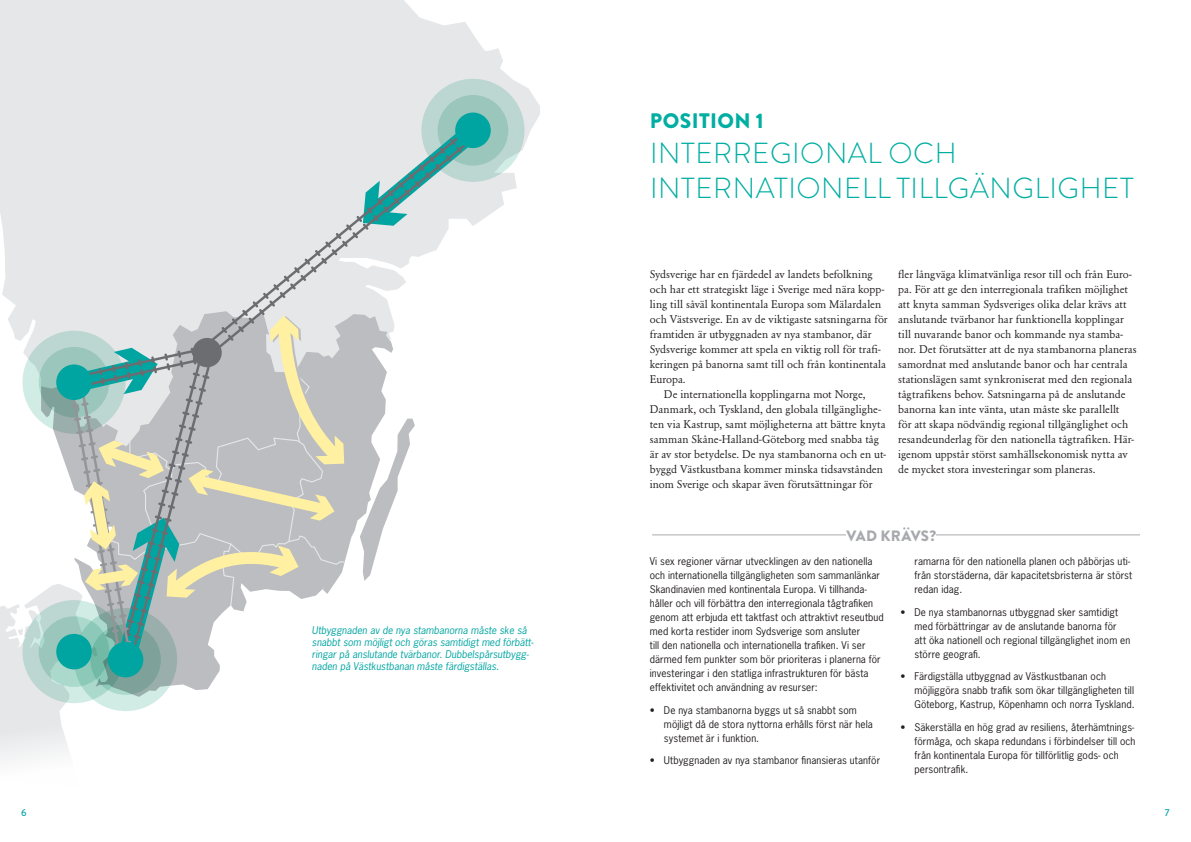
<style>
.page{position:relative;width:1191px;height:842px;background:#fff}
.page>*{position:absolute;margin:0;border:0;box-sizing:border-box;transform-origin:0 0}
.t1{font:300 29px/34.8px "Brandon Grotesque";letter-spacing:.02em;color:#00aea2}
.t2{font:900 21px "Brandon Grotesque";letter-spacing:.02em;color:#00aea2}
.t3{font:900 15px "Brandon Grotesque";letter-spacing:.02em;color:#a8a9ad}
.BRÖD{font:11px/15px "Garamond Berth BQ";color:#231f20}
.BRÖD-2{font:10px/14px "News Gothic LT";letter-spacing:.01em;color:#231f20}
.t4{font:italic 10px/12px "News Gothic LT";color:#00a5a2}
.t5{font:500 10px "Brandon Grotesque";color:#00a5a2}
</style>
<div class="page">
<hr style="left:652px;top:534px;width:488px;height:1px;background:#a8a9ad">
<div style="left:846px;top:530px;width:90px;height:11px;background:#fff"></div>
<svg style="left:0;top:0;width:540px;height:213px;background:#e9e9eb"></svg>
<svg style="left:421px;top:79px;width:103px;height:103px;background:#bdd7d2"></svg>
<div style="left:438px;top:95px;width:70px;height:71px;background:#9ac6bb;border-radius:50%"></div>
<svg style="left:0;top:111px;width:492px;height:650px"></svg>
<p class="t2" style="left:650px;top:106px;width:115px">POSITION 1</p>
<p class="t1" style="left:650px;top:136px;width:485px">INTERREGIONAL OCH<br>INTERNATIONELL TILLGÄNGLIGHET</p>
<p class="BRÖD" style="left:650px;top:266px;width:239px">Sydsverige har en fjärdedel av landets befolkning och har ett strategiskt läge i Sverige med nära kopp&shy;ling till såväl kontinentala Europa som Mälardalen och Västsverige. En av de viktigaste satsningarna för framtiden är utbyggnaden av nya stambanor, där Sydsverige kommer att spela en viktig roll för trafi&shy;keringen på banorna samt till och från kontinentala Europa.</p>
<p class="BRÖD" style="left:650px;top:386px;width:238px;text-indent:14px">De internationella kopplingarna mot Norge, Danmark, och Tyskland, den globala tillgänglighe&shy;ten via Kastrup, samt möjligheterna att bättre knyta samman Skåne-Halland-Göteborg med snabba tåg är av stor betydelse. De nya stambanorna och en ut&shy;byggd Västkustbana kommer minska tidsavstånden inom Sverige och skapar även förutsättningar för</p>
<p class="BRÖD" style="left:898px;top:266px;width:240px">fler långväga klimatvänliga resor till och från Euro&shy;pa. För att ge den interregionala trafiken möjlighet att knyta samman Sydsveriges olika delar krävs att anslutande tvärbanor har funktionella kopplingar till nuvarande banor och kommande nya stamba&shy;nor. Det förutsätter att de nya stambanorna planeras samordnat med anslutande banor och har centrala stationslägen samt synkroniserat med den regionala tågtrafikens behov. Satsningarna på de anslutande banorna kan inte vänta, utan måste ske parallellt<br>för att skapa nödvändig regional tillgänglighet och resandeunderlag för den nationella tågtrafiken. Här&shy;igenom uppstår störst samhällsekonomisk nytta av de mycket stora investeringar som planeras.</p>
<p class="t4" style="left:312px;top:624px;width:223px">Utbyggnaden av de nya stambanorna måste ske så snabbt som möjligt och göras samtidigt med förbätt&shy;ringar på anslutande tvärbanor. Dubbelspårsutbygg&shy;naden på Västkustbanan måste färdigställas.</p>
<p class="t3" style="left:846px;top:525px;width:91px">VAD KRÄVS?</p>
<p class="BRÖD-2" style="left:650px;top:554px;width:236px">Vi sex regioner värnar utvecklingen av den nationella och internationella tillgängligheten som sammanlänkar Skandinavien med kontinentala Europa. Vi tillhanda&shy;håller och vill förbättra den interregionala tågtrafiken genom att erbjuda ett taktfast och attraktivt reseutbud med korta restider inom Sydsverige som ansluter<br>till den nationella och internationella trafiken. Vi ser därmed fem punkter som bör prioriteras i planerna för investeringar i den statliga infrastrukturen för bästa effektivitet och användning av resurser:</p>
<p class="BRÖD-2" style="left:664px;top:703px;width:210px;text-indent:-14px">• De nya stambanorna byggs ut så snabbt som möjligt då de stora nyttorna erhålls först när hela systemet är i funktion.</p>
<p class="BRÖD-2" style="left:650px;top:753px;width:232px">• Utbyggnaden av nya stambanor finansieras utanför</p>
<p class="BRÖD-2" style="left:914px;top:554px;width:219px">ramarna för den nationella planen och påbörjas uti&shy;från storstäderna, där kapacitetsbristerna är störst redan idag.</p>
<p class="BRÖD-2" style="left:914px;top:605px;width:217px;text-indent:-14px">• De nya stambanornas utbyggnad sker samtidigt med förbättringar av de anslutande banorna för att öka nationell och regional tillgänglighet inom en större geografi.</p>
<p class="BRÖD-2" style="left:914px;top:669px;width:221px;text-indent:-14px">• Färdigställa utbyggnad av Västkustbanan och möjliggöra snabb trafik som ökar tillgängligheten till<br>Göteborg, Kastrup, Köpenhamn och norra Tyskland.</p>
<p class="BRÖD-2" style="left:914px;top:720px;width:222px;text-indent:-14px">• Säkerställa en hög grad av resiliens, återhämtnings&shy;förmåga, och skapa redundans i förbindelser till och från kontinentala Europa för tillförlitlig gods- och persontrafik.</p>
<p class="t5" style="left:21px;top:805px;width:7px">6</p>
<p class="t5" style="left:1165px;top:805px;width:6px">7</p>
</div>
